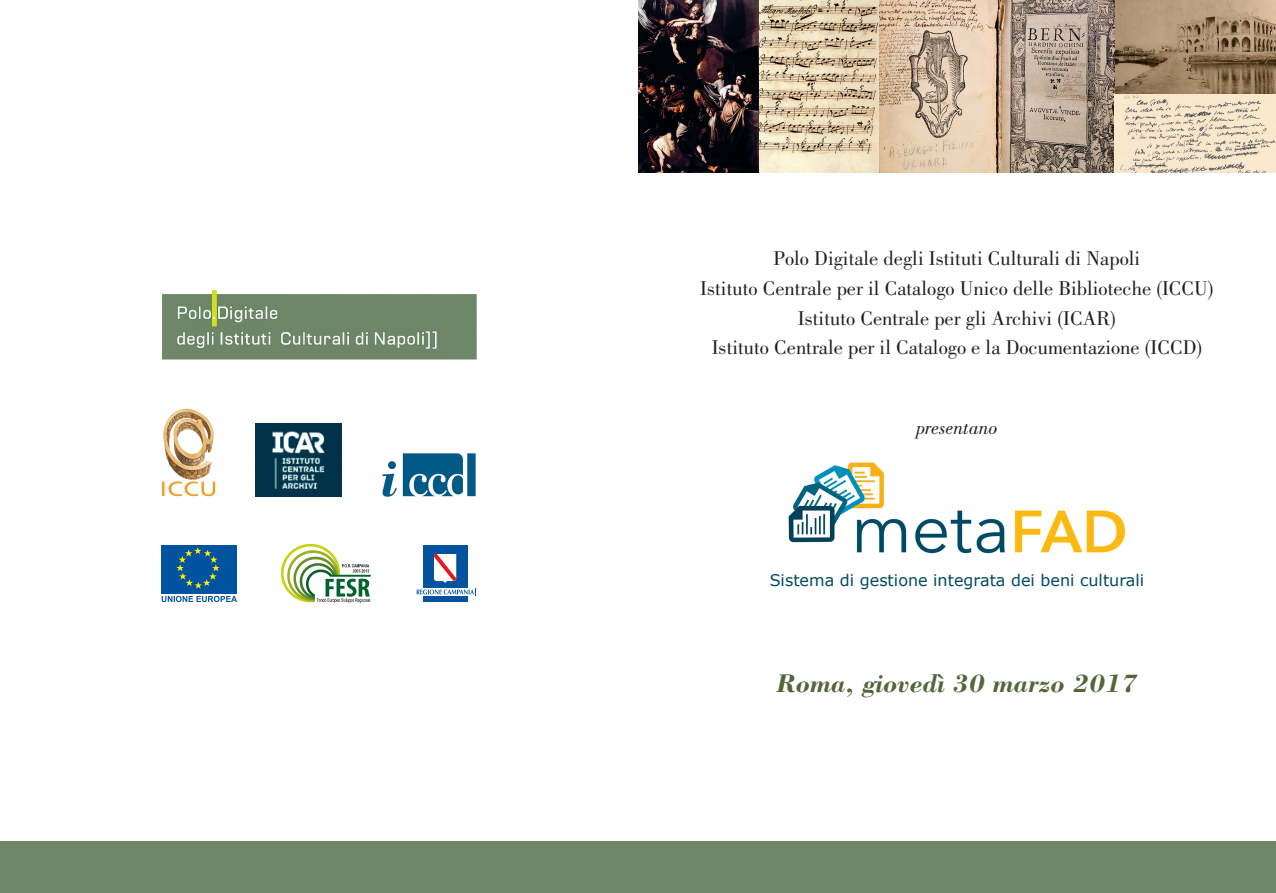
<style>
.page{position:relative;width:1276px;height:893px;background:#fff}
.page>*{position:absolute;margin:0;border:0;box-sizing:border-box;transform-origin:0 0}
.t1{font:italic 700 26.4px "Bodoni";color:#53663a}
.t2{font:20.7px/29.7px "Bodoni";color:#231f20;text-align:center}
.t3{font:italic 19.8px "Bodoni";color:#231f20}
.t4{font:15.9px "Verdana";color:#014a65}
</style>
<div class="page">
<img style="left:638px;top:0;width:476px;height:173px">
<img style="left:1114px;top:0;width:162px;height:94px">
<img style="left:1114px;top:94px;width:162px;height:79px">
<img style="left:788px;top:462px;width:337px;height:91px">
<div style="left:0;top:842px;width:1276px;height:51px;background:#6e8667"></div>
<img style="left:162px;top:291px;width:314px;height:69px">
<div style="left:162px;top:545px;width:75px;height:48px;background:#0153a0"></div>
<svg style="left:162px;top:596px;width:75px;height:6px"></svg>
<svg style="left:176px;top:547px;width:44px;height:42px"></svg>
<div style="left:423px;top:545px;width:44px;height:57px;background:#0153a0"></div>
<svg style="left:416px;top:594px;width:58px;height:2px"></svg>
<svg style="left:416px;top:554px;width:58px;height:40px"></svg>
<img style="left:281px;top:545px;width:89px;height:57px">
<img style="left:162px;top:408px;width:54px;height:88px">
<img style="left:256px;top:424px;width:86px;height:72px">
<img style="left:382px;top:453px;width:93px;height:43px">
<p class="t2" style="left:700px;top:243px;width:515px">Polo Digitale degli Istituti Culturali di Napoli<br>Istituto Centrale per il Catalogo Unico delle Biblioteche (ICCU)<br>Istituto Centrale per gli Archivi (ICAR)<br>Istituto Centrale per il Catalogo e la Documentazione (ICCD)</p>
<p class="t3" style="left:916px;top:417px;width:83px">presentano</p>
<p class="t4" style="left:769px;top:569px;width:376px">Sistema di gestione integrata dei beni culturali</p>
<p class="t1" style="left:776px;top:667px;width:362px">Roma, giovedì 30 marzo 2017</p>
</div>
